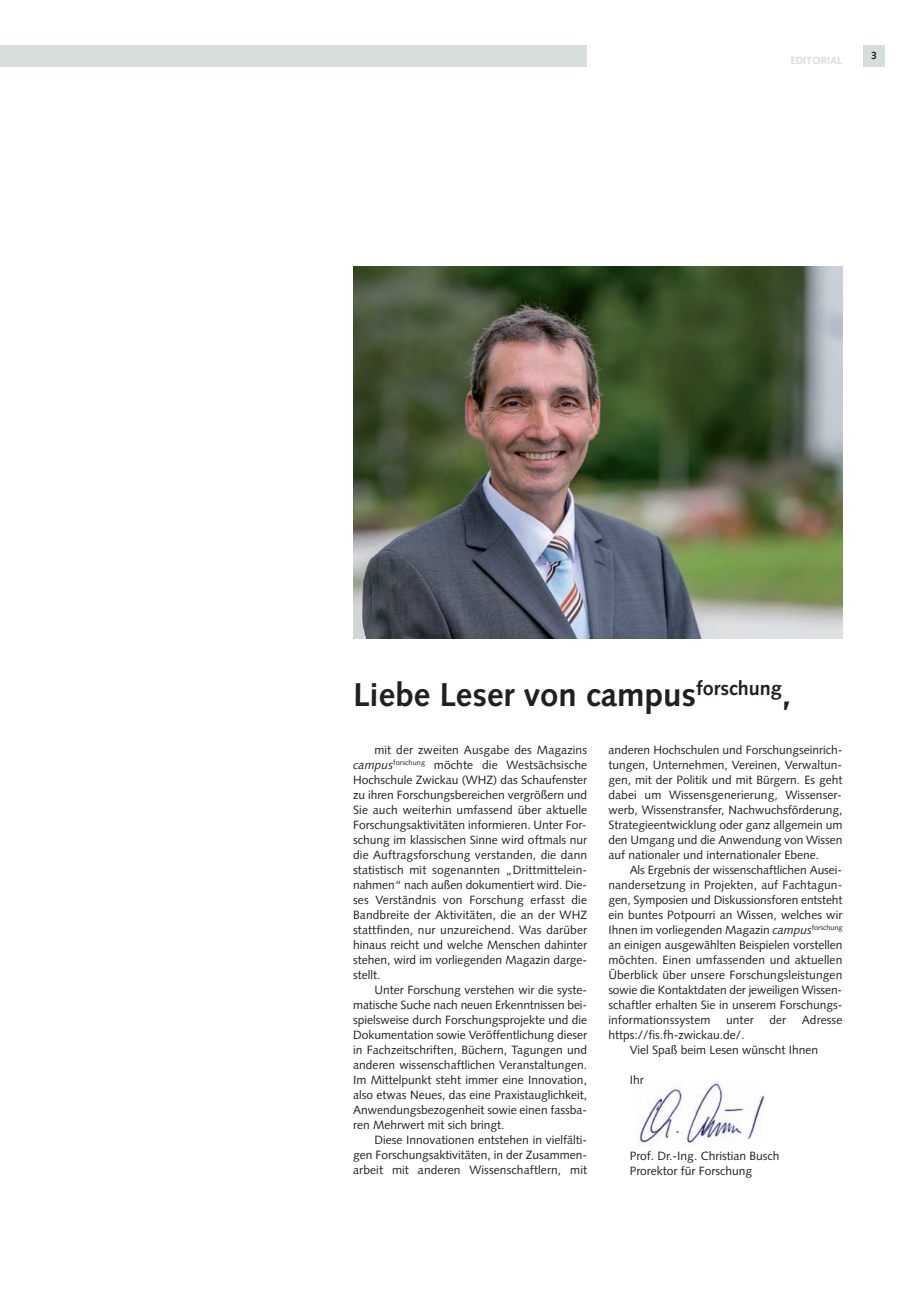
<style>
.page{position:relative;width:919px;height:1289px;background:#fff}
.page>*{position:absolute;margin:0;border:0;box-sizing:border-box;transform-origin:0 0}
.t1{font:700 33px "Syntax";color:#231f20}
.t2{font:12px/15px "Syntax";color:#231f20;text-align:justify}
.t3{font:700 10.5px "Syntax";color:#d6ded9}
.t4{font:700 10.5px "Syntax";color:#231f20}
.s1{font-style:italic}
</style>
<div class="page">
<img style="left:638px;top:1082px;width:127px;height:62px">
<div style="left:863px;top:45px;width:21px;height:22px;background:#d6ded9"></div>
<div style="left:0;top:45px;width:587px;height:22px;background:#d6ded9"></div>
<img style="left:353px;top:266px;width:489px;height:373px">
<p class="t3" style="left:790px;top:54px;width:53px">EDITORIAL</p>
<p class="t4" style="left:871px;top:49px;width:7px">3</p>
<h1 class="t1" style="left:353px;top:676px;width:439px">Liebe Leser von campus<sup>forschung</sup>,</h1>
<p class="t2" style="left:608px;top:742px;width:235px">anderen Hochschulen und Forschungseinrich&shy;tungen, Unternehmen, Vereinen, Verwaltun&shy;gen, mit der Politik und mit Bürgern. Es geht dabei um Wissensgenerierung, Wissenser&shy;werb, Wissenstransfer, Nachwuchsförderung, Strategieentwicklung oder ganz allgemein um den Umgang und die Anwendung von Wissen auf nationaler und internationaler Ebene.</p>
<p class="t2" style="left:608px;top:862px;width:235px;text-indent:21px">Als Ergebnis der wissenschaftlichen Ausei&shy;nandersetzung in Projekten, auf Fachtagun&shy;gen, Symposien und Diskussionsforen entsteht ein buntes Potpourri an Wissen, welches wir Ihnen im vorliegenden Magazin <span class="s1">campus</span><sup>forschung </sup>an einigen ausgewählten Beispielen vorstellen möchten. Einen umfassenden und aktuellen Überblick über unsere Forschungsleistungen sowie die Kontaktdaten der jeweiligen Wissen&shy;schaftler erhalten Sie in unserem Forschungs&shy;informationssystem</p>
<p class="t2" style="left:353px;top:742px;width:235px;text-indent:21px">mit der zweiten Ausgabe des Magazins <span class="s1">campus</span><sup>forschung</sup> möchte die Westsächsische Hochschule Zwickau (WHZ) das Schaufenster zu ihren Forschungsbereichen vergrößern und Sie auch weiterhin umfassend über aktuelle Forschungsaktivitäten informieren. Unter For&shy;schung im klassischen Sinne wird oftmals nur die Auftragsforschung verstanden, die dann statistisch mit sogenannten „Drittmittelein&shy;nahmen“ nach außen dokumentiert wird. Die&shy;ses Verständnis von Forschung erfasst die Bandbreite der Aktivitäten, die an der WHZ stattfinden, nur unzureichend. Was darüber hinaus reicht und welche Menschen dahinter stehen, wird im vorliegenden Magazin darge&shy;stellt.</p>
<p class="t2" style="left:353px;top:982px;width:236px;text-indent:21px">Unter Forschung verstehen wir die syste&shy;matische Suche nach neuen Erkenntnissen bei&shy;spielsweise durch Forschungsprojekte und die Dokumentation sowie Veröffentlichung dieser in Fachzeitschriften, Büchern, Tagungen und anderen wissenschaftlichen Veranstaltungen.<br>Im Mittelpunkt steht immer eine Innovation, also etwas Neues, das eine Praxistauglichkeit, Anwendungsbezogenheit sowie einen fassba&shy;ren Mehrwert mit sich bringt.</p>
<p class="t2" style="left:353px;top:1132px;width:235px;text-indent:21px">Diese Innovationen entstehen in vielfälti&shy;gen Forschungsaktivitäten, in der Zusammen&shy;arbeit mit anderen Wissenschaftlern, mit</p>
<p class="t2" style="left:726px;top:1012px;width:29px">unter</p>
<p class="t2" style="left:769px;top:1012px;width:18px">der</p>
<p class="t2" style="left:801px;top:1012px;width:42px">Adresse</p>
<p class="t2" style="left:629px;top:1027px;width:190px;text-indent:-21px">https://fis.fh-zwickau.de/.<br>Viel Spaß beim Lesen wünscht Ihnen</p>
<p class="t2" style="left:629px;top:1072px;width:16px">Ihr</p>
<p class="t2" style="left:629px;top:1147px;width:151px">Prof. Dr.-Ing. Christian Busch<br>Prorektor für Forschung</p>
</div>
